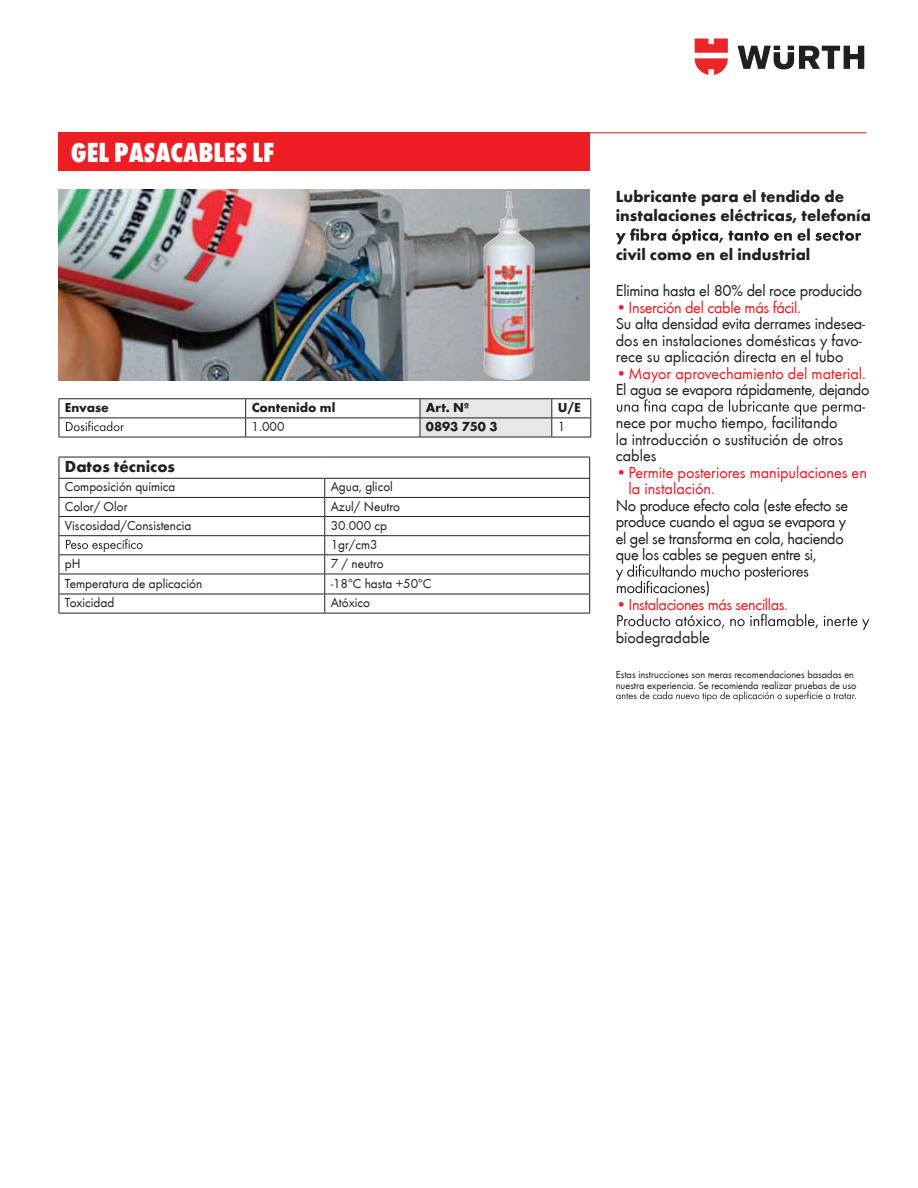
<style>
.page{position:relative;width:918px;height:1188px;background:#fff}
.page>*{position:absolute;margin:0;border:0;box-sizing:border-box;transform-origin:0 0}
.t1{font:800 condensed 28.5px "Wuerth";color:#fff}
.t2{font:16.5px/16.5px "Wuerth";letter-spacing:-.015em;color:#231f20}
.t3{font:700 16.5px/19.5px "Wuerth";color:#231f20}
.t4{font:16.5px/16.5px "Wuerth";color:#ed1d24}
.t5{font:16.5px "Wuerth";letter-spacing:-.02em;color:#ed1d24}
.t6{font:16.5px "Wuerth";letter-spacing:-.025em;color:#ed1d24}
.t7{font:13.5px/19.2px "Wuerth";color:#231f20}
.t8{font:700 13.5px "Wuerth";color:#231f20}
.t9{font:10.5px/10.5px "Wuerth";color:#231f20}
</style>
<div class="page">
<svg style="left:738px;top:46px;width:126px;height:23px"></svg>
<svg style="left:695px;top:39px;width:33px;height:36px"></svg>
<hr style="left:59px;top:132px;width:807px;height:1px;background:#ed1d24">
<div style="left:59px;top:132px;width:531px;height:39px;background:#ed1d24"></div>
<img style="left:59px;top:190px;width:531px;height:190px">
<img style="left:484px;top:191px;width:53px;height:190px">
<svg style="left:616px;top:228px;width:245px;height:16px"></svg>
<svg style="left:617px;top:399px;width:248px;height:16px"></svg>
<svg style="left:616px;top:564px;width:192px;height:32px"></svg>
<svg style="left:617px;top:614px;width:252px;height:16px"></svg>
<hr style="left:59px;top:497px;width:266px;height:1px;background:#231f20">
<hr style="left:59px;top:516px;width:266px;height:1px;background:#231f20">
<hr style="left:59px;top:535px;width:266px;height:1px;background:#231f20">
<hr style="left:59px;top:554px;width:266px;height:1px;background:#231f20">
<hr style="left:59px;top:574px;width:266px;height:1px;background:#231f20">
<hr style="left:59px;top:594px;width:266px;height:1px;background:#231f20">
<hr style="left:59px;top:613px;width:266px;height:1px;background:#231f20">
<svg style="left:324px;top:479px;width:1px;height:134px"></svg>
<hr style="left:325px;top:457px;width:265px;height:1px;background:#231f20">
<svg style="left:589px;top:457px;width:1px;height:156px"></svg>
<hr style="left:325px;top:478px;width:265px;height:1px;background:#231f20">
<hr style="left:325px;top:497px;width:265px;height:1px;background:#231f20">
<hr style="left:325px;top:516px;width:265px;height:1px;background:#231f20">
<hr style="left:325px;top:535px;width:265px;height:1px;background:#231f20">
<hr style="left:325px;top:554px;width:265px;height:1px;background:#231f20">
<hr style="left:325px;top:574px;width:265px;height:1px;background:#231f20">
<hr style="left:325px;top:594px;width:265px;height:1px;background:#231f20">
<hr style="left:325px;top:613px;width:265px;height:1px;background:#231f20">
<hr style="left:59px;top:457px;width:266px;height:1px;background:#231f20">
<svg style="left:59px;top:457px;width:1px;height:156px"></svg>
<hr style="left:59px;top:478px;width:266px;height:1px;background:#231f20">
<svg style="left:66px;top:539px;width:77px;height:13px"></svg>
<hr style="left:59px;top:398px;width:187px;height:1px;background:#231f20">
<hr style="left:246px;top:398px;width:174px;height:1px;background:#231f20">
<hr style="left:420px;top:398px;width:132px;height:1px;background:#231f20">
<hr style="left:59px;top:418px;width:187px;height:1px;background:#231f20">
<svg style="left:59px;top:399px;width:1px;height:38px"></svg>
<hr style="left:246px;top:418px;width:174px;height:1px;background:#231f20">
<svg style="left:245px;top:399px;width:1px;height:38px"></svg>
<hr style="left:59px;top:437px;width:187px;height:1px;background:#231f20">
<hr style="left:246px;top:437px;width:174px;height:1px;background:#231f20">
<hr style="left:420px;top:437px;width:132px;height:1px;background:#231f20">
<hr style="left:552px;top:398px;width:39px;height:1px;background:#231f20">
<svg style="left:420px;top:399px;width:132px;height:38px;background:#dbdcdd"></svg>
<hr style="left:552px;top:418px;width:39px;height:1px;background:#231f20">
<hr style="left:552px;top:437px;width:39px;height:1px;background:#231f20">
<svg style="left:590px;top:399px;width:1px;height:38px"></svg>
<svg style="left:66px;top:421px;width:58px;height:10px"></svg>
<svg style="left:616px;top:691px;width:240px;height:11px"></svg>
<h1 class="t1" style="left:71px;top:133px;width:205px">GEL PASACABLES LF</h1>
<p class="t8" style="left:65px;top:397px;width:46px">Envase</p>
<p class="t8" style="left:252px;top:397px;width:85px">Contenido ml</p>
<p class="t8" style="left:426px;top:397px;width:45px">Art. Nº</p>
<p class="t8" style="left:558px;top:397px;width:25px">U/E</p>
<p class="t7" style="left:252px;top:416px;width:34px">1.000</p>
<p class="t8" style="left:426px;top:417px;width:73px">0893 750 3</p>
<p class="t7" style="left:558px;top:416px;width:9px">1</p>
<p class="t3" style="left:65px;top:456px;width:112px">Datos técnicos</p>
<p class="t7" style="left:65px;top:477px;width:112px">Composición química</p>
<p class="t7" style="left:331px;top:477px;width:64px">Agua, glicol</p>
<p class="t7" style="left:65px;top:496px;width:64px">Color/ Olor</p>
<p class="t7" style="left:331px;top:496px;width:71px">Azul/ Neutro</p>
<p class="t7" style="left:65px;top:515px;width:128px">Viscosidad/Consistencia</p>
<p class="t7" style="left:331px;top:515px;width:58px">30.000 cp<br>1gr/cm3</p>
<p class="t7" style="left:65px;top:553px;width:17px">pH</p>
<p class="t7" style="left:331px;top:553px;width:54px">7 / neutro</p>
<p class="t7" style="left:65px;top:573px;width:139px">Temperatura de aplicación</p>
<p class="t7" style="left:331px;top:573px;width:102px">-18ºC hasta +50ºC</p>
<p class="t7" style="left:65px;top:592px;width:51px">Toxicidad</p>
<p class="t7" style="left:331px;top:592px;width:41px">Atóxico</p>
<p class="t3" style="left:616px;top:185px;width:257px">Lubricante para el tendido de instalaciones eléctricas, telefonía</p>
<p class="t3" style="left:616px;top:244px;width:196px">civil como en el industrial</p>
<p class="t2" style="left:616px;top:282px;width:248px">Elimina hasta el 80% del roce producido</p>
<p class="t5" style="left:616px;top:296px;width:187px">•Inserción del cable más fácil.</p>
<p class="t2" style="left:616px;top:315px;width:251px">Su alta densidad evita derrames indesea&shy;dos en instalaciones domésticas y favo&shy;rece su aplicación directa en el tubo</p>
<p class="t4" style="left:616px;top:364px;width:252px">•Mayor aprovechamiento del material.</p>
<p class="t2" style="left:616px;top:372px;width:255px;line-height:33px">El agua se evapora rápidamente, dejando nece por mucho tiempo, facilitando</p>
<p class="t2" style="left:616px;top:430px;width:229px">la introducción o sustitución de otros cables</p>
<p class="t4" style="left:629px;top:463px;width:240px;text-indent:-13px">•Permite posteriores manipulaciones en la instalación.</p>
<p class="t2" style="left:616px;top:496px;width:234px">No produce efecto cola (este efecto se produce cuando el agua se evapora y el gel se transforma en cola, haciendo que los cables se peguen entre si,</p>
<p class="t6" style="left:616px;top:593px;width:174px">•Instalaciones más sencillas.</p>
<p class="t2" style="left:616px;top:628px;width:96px">biodegradable</p>
<p class="t9" style="left:616px;top:669px;width:242px">Estas instrucciones son meras recomendaciones basadas en nuestra experiencia. Se recomienda realizar pruebas de uso</p>
</div>
